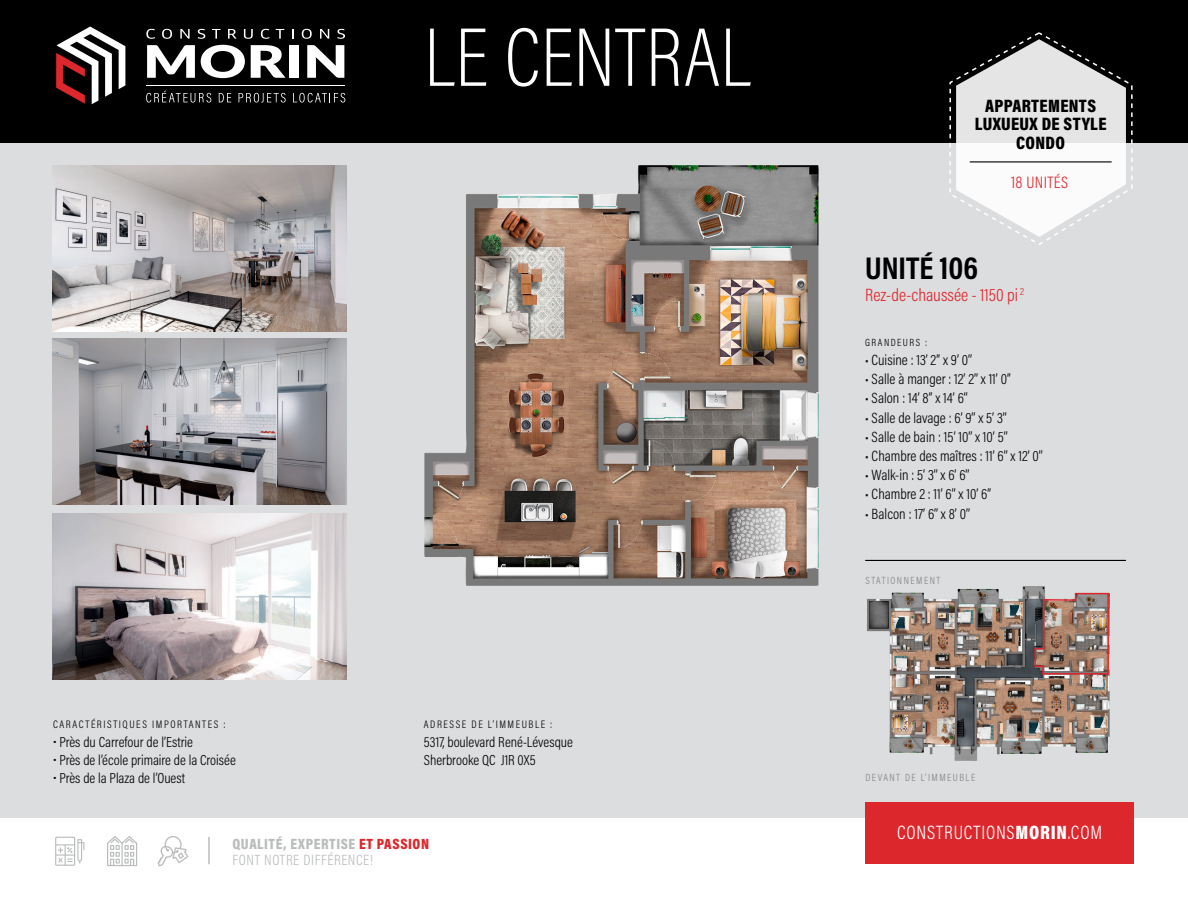
<style>
.page{position:relative;width:1188px;height:918px;background:#fff}
.page>*{position:absolute;margin:0;border:0;box-sizing:border-box;transform-origin:0 0}
.t1{font:200 84px "Acumin Pro Cond";letter-spacing:.005em;color:#fff}
.t2{font:700 31.65px "Acumin Pro Cond";color:#000001}
.t3{font:300 19.5px "Acumin Pro Cond";letter-spacing:.04em;color:#fff}
.t4{font:900 18.15px/18.5px "Acumin Pro Cond";letter-spacing:.02em;color:#000001;text-align:center}
.t5{font:300 18px "Acumin Pro Cond";color:#dc272d}
.t6{font:300 16.65px "Acumin Pro Cond";letter-spacing:.02em;color:#dc272d}
.t7{font:300 15px "Acumin Pro Cond";color:#000001}
.t8{font:300 15px/15.9px "Acumin Pro Cond";letter-spacing:.04em;color:#bbbdbd}
.t9{font:300 14.7px/18.1px "Acumin Pro Cond";color:#000001}
.t10{font:300 10.95px "Acumin Pro Cond";letter-spacing:.14em;color:#000001}
.t11{font:300 10.5px "Acumin Pro Cond";letter-spacing:.14em;color:#818586}
.t12{font:300 10.5px "Acumin Pro Cond";letter-spacing:.14em;color:#000001}
.s1{font-weight:900}
.s2{font-weight:900;color:#dc272d}
</style>
<div class="page">
<div style="left:0;top:0;width:1188px;height:817px;background:#dcdddf"></div>
<div style="left:865px;top:803px;width:269px;height:61px;background:#dc272d"></div>
<svg style="left:55px;top:837px;width:29px;height:29px"></svg>
<svg style="left:107px;top:836px;width:30px;height:30px"></svg>
<svg style="left:157px;top:836px;width:32px;height:30px"></svg>
<hr style="left:208px;top:837px;width:2px;height:27px;background:#bbbdbd">
<img style="left:53px;top:514px;width:294px;height:165px">
<img style="left:53px;top:338px;width:294px;height:166px">
<img style="left:53px;top:165px;width:294px;height:166px">
<div style="left:0;top:0;width:1188px;height:143px;background:#000001"></div>
<svg style="left:56px;top:27px;width:69px;height:77px"></svg>
<svg style="left:147px;top:45px;width:48px;height:33px"></svg>
<svg style="left:201px;top:45px;width:44px;height:33px"></svg>
<svg style="left:251px;top:45px;width:35px;height:33px"></svg>
<div style="left:289px;top:45px;width:10px;height:33px;background:#fff"></div>
<svg style="left:307px;top:45px;width:37px;height:33px"></svg>
<svg style="left:146px;top:29px;width:9px;height:10px"></svg>
<svg style="left:162px;top:29px;width:10px;height:10px"></svg>
<svg style="left:180px;top:29px;width:10px;height:10px"></svg>
<svg style="left:198px;top:29px;width:7px;height:10px"></svg>
<svg style="left:212px;top:29px;width:9px;height:10px"></svg>
<svg style="left:228px;top:29px;width:8px;height:10px"></svg>
<svg style="left:244px;top:29px;width:9px;height:10px"></svg>
<svg style="left:261px;top:29px;width:9px;height:10px"></svg>
<svg style="left:276px;top:29px;width:8px;height:10px"></svg>
<svg style="left:302px;top:29px;width:10px;height:10px"></svg>
<svg style="left:320px;top:29px;width:9px;height:10px"></svg>
<svg style="left:337px;top:29px;width:8px;height:10px"></svg>
<hr style="left:146px;top:85px;width:199px;height:1px;background:#fff">
<svg style="left:146px;top:91px;width:65px;height:12px"></svg>
<svg style="left:219px;top:93px;width:12px;height:9px"></svg>
<svg style="left:239px;top:93px;width:47px;height:10px"></svg>
<svg style="left:293px;top:93px;width:52px;height:10px"></svg>
<svg style="left:949px;top:32px;width:184px;height:213px"></svg>
<hr style="left:970px;top:161px;width:142px;height:1px;background:#000001">
<hr style="left:865px;top:560px;width:261px;height:1px;background:#000001">
<img style="left:867px;top:586px;width:243px;height:175px">
<img style="left:424px;top:165px;width:395px;height:421px">
<img style="left:1034px;top:592px;width:76px;height:83px">
<h1 class="t1" style="left:424px;top:3px;width:328px">LE CENTRAL</h1>
<p class="t10" style="left:53px;top:718px;width:174px">CARACTÉRISTIQUES IMPORTANTES :</p>
<p class="t9" style="left:53px;top:732px;width:141px">• Près du Carrefour de l’Estrie</p>
<p class="t9" style="left:53px;top:750px;width:184px">• Près de l’école primaire de la Croisée</p>
<p class="t9" style="left:53px;top:768px;width:134px">• Près de la Plaza de l’Ouest</p>
<p class="t10" style="left:424px;top:718px;width:130px">ADRESSE DE L’IMMEUBLE :</p>
<p class="t9" style="left:424px;top:732px;width:151px">5317, boulevard René-Lévesque<br>Sherbrooke QC J1R 0X5</p>
<p class="t8" style="left:232px;top:836px;width:198px"><span class="s1">QUALITÉ, EXPERTISE</span> <span class="s2">ET PASSION<br></span>FONT NOTRE DIFFÉRENCE!</p>
<p class="t4" style="left:975px;top:96px;width:133px">APPARTEMENTS<br>LUXUEUX DE STYLE<br>CONDO</p>
<p class="t6" style="left:1011px;top:172px;width:58px">18 UNITÉS</p>
<h2 class="t2" style="left:865px;top:247px;width:114px">UNITÉ 106</h2>
<p class="t5" style="left:865px;top:284px;width:160px">Rez-de-chaussée - 1150 pi <sup>2</sup></p>
<p class="t12" style="left:865px;top:336px;width:63px">GRANDEURS :</p>
<p class="t7" style="left:865px;top:350px;width:108px">• Cuisine : 13’ 2’’ x 9’ 0’’</p>
<p class="t7" style="left:865px;top:370px;width:147px">• Salle à manger : 12’ 2’’ x 11’ 0’’</p>
<p class="t7" style="left:865px;top:389px;width:104px">• Salon : 14’ 8’’ x 14’ 6’’</p>
<p class="t7" style="left:865px;top:408px;width:143px">• Salle de lavage : 6’ 9’’ x 5’ 3’’</p>
<p class="t7" style="left:865px;top:427px;width:144px">• Salle de bain : 15’ 10’’ x 10’ 5’’</p>
<p class="t7" style="left:865px;top:446px;width:179px">• Chambre des maîtres : 11’ 6’’ x 12’ 0’’</p>
<p class="t7" style="left:865px;top:466px;width:106px">• Walk-in : 5’ 3’’ x 6’ 6’’</p>
<p class="t7" style="left:865px;top:485px;width:128px">• Chambre 2 : 11’ 6’’ x 10’ 6’’</p>
<p class="t7" style="left:865px;top:504px;width:106px">• Balcon : 17’ 6’’ x 8’ 0’’</p>
<p class="t11" style="left:866px;top:573px;width:76px">STATIONNEMENT</p>
<p class="t11" style="left:866px;top:771px;width:111px">DEVANT DE L’IMMEUBLE</p>
<h3 class="t3" style="left:897px;top:820px;width:206px">CONSTRUCTIONS<span class="s1">MORIN</span>.COM</h3>
</div>
